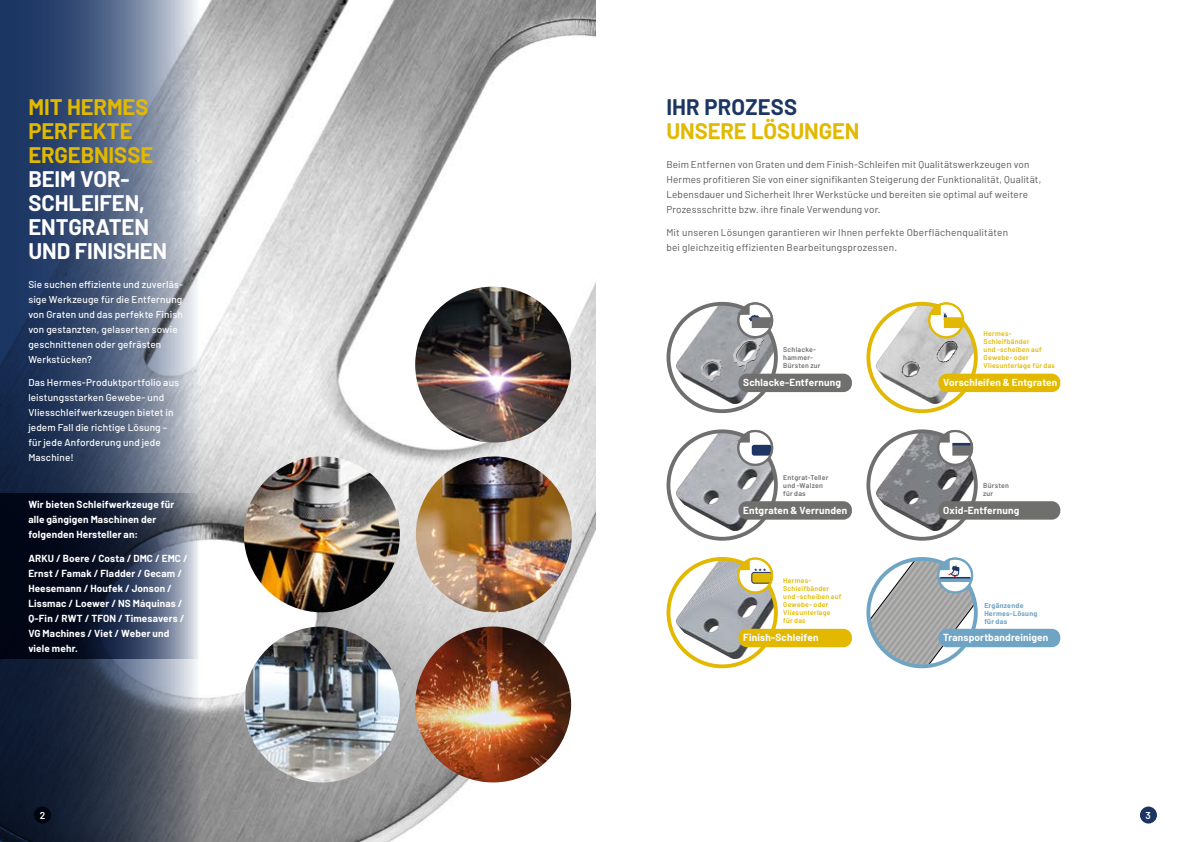
<style>
.page{position:relative;width:1191px;height:842px;background:#fff}
.page>*{position:absolute;margin:0;border:0;box-sizing:border-box;transform-origin:0 0}
.head_doppelseite_weiss{font:700 22px/24px "Barlow";letter-spacing:-.005em;color:#fff}
.head_doppelseite_weiss-2{font:700 22px/24px "Barlow";letter-spacing:-.005em;color:#e2b900}
.copy_links_grau_80{font:10px/15px "Barlow";letter-spacing:.015em;color:#565656}
.copy_links_grau_80-2{font:500 10px/15px "Barlow";letter-spacing:.015em;color:#fff}
.copy_links_grau_80-3{font:700 10px/15px "Barlow";letter-spacing:.015em;color:#fff}
.beschriftung_head_weiß{font:700 10px "Barlow";letter-spacing:.015em;color:#fff}
.Seitenzahl_zentriert_weiss{font:600 10px "Barlow";color:#fff}
.beschriftung_farbe_gold{font:600 7px/8px "Barlow";letter-spacing:.03em;color:#e2b900}
.beschriftung_farbe-non-hermes{font:600 7px/8px "Barlow";letter-spacing:.035em;color:#6f6f6e}
.beschriftung_farbe_gold-2{font:700 7px/8px "Barlow";letter-spacing:.035em;color:#6fa4c4}
.s1{color:#e2b900}
.s2{color:#1c3664}
</style>
<div class="page">
<img style="left:198px;top:0;width:397px;height:842px">
<img style="left:415px;top:287px;width:156px;height:155px;border-radius:78px">
<img style="left:415px;top:626px;width:156px;height:156px;border-radius:78px">
<img style="left:416px;top:456px;width:156px;height:156px;border-radius:78px">
<img style="left:244px;top:626px;width:156px;height:156px;border-radius:78px">
<img style="left:244px;top:456px;width:156px;height:156px;border-radius:78px">
<svg style="left:0;top:0;width:198px;height:842px;background:#46536c"></svg>
<div style="left:938px;top:374px;width:122px;height:18px;background:#e2b900;border-radius:9px"></div>
<div style="left:738px;top:374px;width:114px;height:18px;background:#6f6f6e;border-radius:9px"></div>
<div style="left:738px;top:501px;width:114px;height:19px;background:#6f6f6e;border-radius:9px"></div>
<div style="left:738px;top:629px;width:114px;height:18px;background:#e2b900;border-radius:9px"></div>
<div style="left:938px;top:501px;width:122px;height:19px;background:#6f6f6e;border-radius:9px"></div>
<div style="left:938px;top:629px;width:122px;height:18px;background:#6fa4c4;border-radius:9px"></div>
<svg style="left:666px;top:301px;width:113px;height:113px"></svg>
<svg style="left:666px;top:429px;width:113px;height:112px"></svg>
<svg style="left:666px;top:557px;width:113px;height:112px"></svg>
<svg style="left:866px;top:429px;width:112px;height:112px"></svg>
<svg style="left:866px;top:557px;width:112px;height:112px"></svg>
<svg style="left:866px;top:301px;width:112px;height:113px"></svg>
<div style="left:1140px;top:806px;width:17px;height:17px;background:#1c3664;border-radius:50%"></div>
<div style="left:34px;top:806px;width:17px;height:17px;background:#010512;border-radius:50%"></div>
<p class="head_doppelseite_weiss" style="left:28px;top:93px;width:140px"><span class="s1">MIT HERMES<br>PERFEKTE<br>ERGEBNISSE<br></span>BEIM VOR-<br>SCHLEIFEN,<br>ENTGRATEN<br>UND FINISHEN</p>
<p class="copy_links_grau_80-2" style="left:28px;top:276px;width:156px">Sie suchen effiziente und zuverläs&shy;sige Werkzeuge für die Entfernung von Graten und das perfekte Finish von gestanzten, gelaserten sowie geschnittenen oder gefrästen<br>Werkstücken?</p>
<p class="copy_links_grau_80-2" style="left:28px;top:375px;width:152px">Das Hermes-Produktportfolio aus leistungsstarken Gewebe- und<br>Vliesschleifwerkzeugen bietet in jedem Fall die richtige Lösung – für jede Anforderung und jede<br>Maschine!</p>
<p class="copy_links_grau_80-3" style="left:28px;top:496px;width:147px">Wir bieten Schleifwerkzeuge für alle gängigen Maschinen der folgenden Hersteller an:</p>
<p class="copy_links_grau_80-3" style="left:28px;top:550px;width:161px">ARKU / Boere / Costa / DMC / EMC /<br>Ernst / Famak / Fladder / Gecam /<br>Heesemann / Houfek / Jonson /<br>Lissmac / Loewer / NS Máquinas /<br>Q-Fin / RWT / TFON / Timesavers /<br>VG Machines / Viet / Weber und viele mehr.</p>
<p class="head_doppelseite_weiss-2" style="left:666px;top:93px;width:194px"><span class="s2">IHR PROZESS<br></span>UNSERE LÖSUNGEN</p>
<p class="copy_links_grau_80" style="left:666px;top:156px;width:376px">Beim Entfernen von Graten und dem Finish-Schleifen mit Qualitätswerkzeugen von Hermes profitieren Sie von einer signifikanten Steigerung der Funktionalität, Qualität, Lebensdauer und Sicherheit Ihrer Werkstücke und bereiten sie optimal auf weitere Prozessschritte bzw. ihre finale Verwendung vor.</p>
<p class="copy_links_grau_80" style="left:666px;top:225px;width:343px">Mit unseren Lösungen garantieren wir Ihnen perfekte Oberflächenqualitäten bei gleichzeitig effizienten Bearbeitungsprozessen.</p>
<p class="beschriftung_farbe-non-hermes" style="left:783px;top:345px;width:39px">Schlacke&shy;hammer-<br>Bürsten zur</p>
<p class="beschriftung_farbe_gold" style="left:983px;top:329px;width:73px">Hermes-<br>Schleifbänder<br>und -scheiben auf<br>Gewebe- oder<br>Vliesunterlage für das</p>
<p class="beschriftung_head_weiß" style="left:743px;top:375px;width:99px">Schlacke-Entfernung</p>
<p class="beschriftung_head_weiß" style="left:943px;top:375px;width:115px">Vorschleifen &amp; Entgraten</p>
<p class="beschriftung_farbe-non-hermes" style="left:783px;top:473px;width:47px">Entgrat-Teller und -Walzen für das</p>
<p class="beschriftung_head_weiß" style="left:743px;top:503px;width:105px">Entgraten &amp; Verrunden</p>
<p class="beschriftung_farbe_gold" style="left:783px;top:576px;width:60px">Hermes-<br>Schleifbänder und -scheiben auf<br>Gewebe- oder<br>Vliesunterlage für das</p>
<p class="beschriftung_head_weiß" style="left:743px;top:630px;width:77px">Finish-Schleifen</p>
<p class="beschriftung_farbe-non-hermes" style="left:983px;top:481px;width:27px">Bürsten zur</p>
<p class="beschriftung_head_weiß" style="left:943px;top:503px;width:78px">Oxid-Entfernung</p>
<p class="beschriftung_farbe_gold-2" style="left:984px;top:601px;width:54px">Ergänzende<br>Hermes-Lösung für das</p>
<p class="beschriftung_head_weiß" style="left:943px;top:630px;width:107px">Transportbandreinigen</p>
<p class="Seitenzahl_zentriert_weiss" style="left:40px;top:809px;width:7px">2</p>
<p class="Seitenzahl_zentriert_weiss" style="left:1145px;top:809px;width:7px">3</p>
</div>
